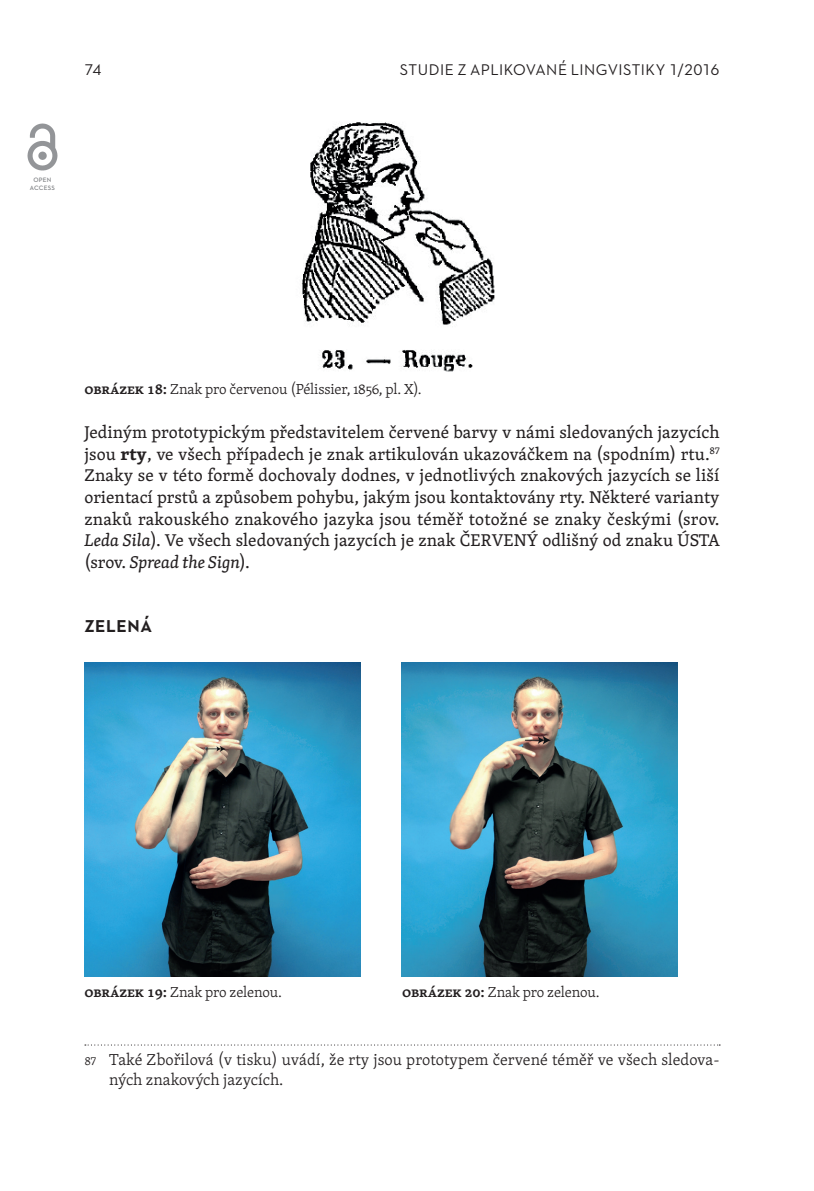
<style>
.page{position:relative;width:814px;height:1191px;background:#fff}
.page>*{position:absolute;margin:0;border:0;box-sizing:border-box;transform-origin:0 0}
.t1{font:17.5px/21.5px "Skolar PE";letter-spacing:.005em;color:#231f20;text-align:justify}
.t2{font:700 17.5px "Neutraface 2 Text";letter-spacing:.03em;color:#231f20}
.t3{font:300 16.28px/20.1px "Skolar PE";letter-spacing:.005em;color:#231f20}
.t4{font:15.75px "Neutraface 2 Text";letter-spacing:.025em;color:#231f20}
.t5{font:300 14.88px "Skolar PE";letter-spacing:-.01em;color:#231f20}
.t6{font:600 6.48px/8.8px "Neutraface 2 Text";letter-spacing:.035em;color:#808285;text-align:center}
.s1{font-weight:600}
.s2{font-weight:700}
.s3{font-style:italic}
.s4{font-size:12.08px}
</style>
<div class="page">
<svg style="left:85px;top:1044px;width:635px;height:1px"></svg>
<img style="left:301px;top:122px;width:194px;height:250px">
<img style="left:84px;top:662px;width:276px;height:314px">
<img style="left:402px;top:662px;width:275px;height:314px">
<img style="left:27px;top:123px;width:31px;height:48px">
<p class="t4" style="left:84px;top:60px;width:19px">74</p>
<p class="t4" style="left:400px;top:60px;width:321px">STUDIE Z APLIKOVANÉ LINGVISTIKY 1/2016</p>
<p class="t6" style="left:30px;top:175px;width:27px">OPEN<br>ACCESS</p>
<p class="t5" style="left:84px;top:378px;width:339px"><span class="s1">obrázek 18:</span> Znak pro červenou (Pélissier, 1856, pl. X).</p>
<p class="t1" style="left:84px;top:421px;width:637px">Jediným prototypickým představitelem červené barvy v námi sledovaných jazycích jsou <span class="s2">rty</span>, ve všech případech je znak artikulován ukazováčkem na (spodním) rtu.<sup>87<br></sup>Znaky se v této formě dochovaly dodnes, v jednotlivých znakových jazycích se liší orientací prstů a způsobem pohybu, jakým jsou kontaktovány rty. Některé varianty znaků rakouského znakového jazyka jsou téměř totožné se znaky českými (srov.<br><span class="s3">Leda Sila</span>). Ve všech sledovaných jazycích je znak ČERVENÝ odlišný od znaku ÚSTA (srov. <span class="s3">Spread the Sign</span>).</p>
<p class="t2" style="left:84px;top:615px;width:69px">ZELENÁ</p>
<p class="t5" style="left:84px;top:981px;width:199px"><span class="s1">obrázek 19:</span> Znak pro zelenou.</p>
<p class="t5" style="left:402px;top:981px;width:199px"><span class="s1">obrázek 20:</span> Znak pro zelenou.</p>
<p class="t3" style="left:109px;top:1049px;width:612px;text-indent:-25px"><span class="s4">87</span> Také Zbořilová (v tisku) uvádí, že rty jsou prototypem červené téměř ve všech sledova&shy;ných znakových jazycích.</p>
</div>
